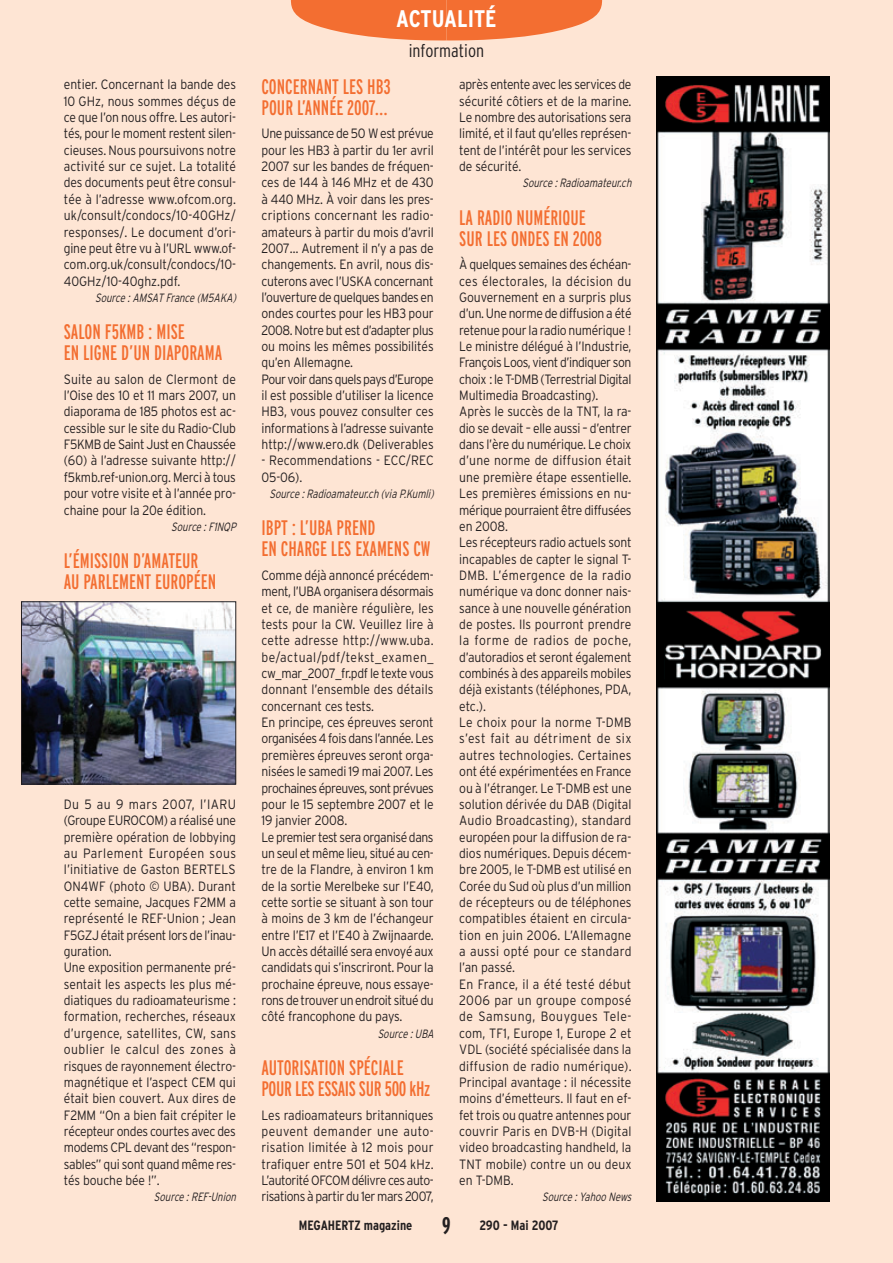
<style>
.page{position:relative;width:893px;height:1263px;background:#fee5d4}
.page>*{position:absolute;margin:0;border:0;box-sizing:border-box;transform-origin:0 0}
.t1{font:700 condensed 24px "Interstate";color:#fff}
.t2{font:extra-condensed 21px/20.9px "Interstate";color:#f36e31}
.t3{font:300 condensed 18px "Interstate";color:#231f20}
.t4{font:300 13.5px/16.4px "Interstate";letter-spacing:-.01em;color:#231f20;text-align:justify;scale:.9 1}
.t5{font:300 13.5px/16.4px "Interstate";letter-spacing:.01em;color:#231f20;scale:.9 1}
.t6{font:700 condensed 13.5px "Interstate";color:#231f20}
.t7{font:italic 300 12px "Interstate";color:#231f20;scale:.8 1}
</style>
<div class="page">
<svg style="left:291px;top:0;width:311px;height:41px"></svg>
<img style="left:657px;top:77px;width:172px;height:1125px">
<img style="left:23px;top:603px;width:211px;height:179px">
<div style="left:21px;top:601px;width:215px;height:183px;border:1px solid #231f20"></div>
<p class="t4" style="left:64px;top:76px;width:193px">entier. Concernant la bande des 10 GHz, nous sommes déçus de ce que l’on nous offre. Les autori&shy;tés, pour le moment restent silen&shy;cieuses. Nous poursuivons notre activité sur ce sujet. La totalité des documents peut être consul&shy;tée à l’adresse www.ofcom.org. uk/consult/condocs/10-40GHz/ responses/. Le document d’ori&shy;gine peut être vu à l’URL www.of&shy;com.org.uk/consult/condocs/10- 40GHz/10-40ghz.pdf.</p>
<p class="t7" style="left:95px;top:291px;width:181px">Source :AMSAT France(M5AKA)</p>
<h2 class="t2" style="left:64px;top:321px;width:159px">SALON F5KMB : MISE<br>EN LIGNE D’UN DIAPORAMA</h2>
<p class="t4" style="left:64px;top:371px;width:193px">Suite au salon de Clermont de l’Oise des 10 et 11 mars 2007, un diaporama de 185 photos est ac&shy;cessible sur le site du Radio-Club F5KMB de Saint Just en Chaussée (60) à l’adresse suivante http:// f5kmb.ref-union.org. Merci à tous pour votre visite et à l’année pro&shy;chaine pour la 20e édition.</p>
<p class="t7" style="left:171px;top:520px;width:86px">Source :F1NQP</p>
<h2 class="t2" style="left:64px;top:550px;width:154px">L’ÉMISSION D’AMATEUR<br>AU PARLEMENT EUROPÉEN</h2>
<p class="t4" style="left:64px;top:796px;width:193px;text-align:left">Du 5 au 9 mars 2007, l’IARU (Groupe EUROCOM) a réalisé une première opération de lobbying au Parlement Européen sous l’initiative de Gaston BERTELS<br>ON4WF (photo © UBA). Durant cette semaine, Jacques F2MM a représenté le REF-Union ; Jean<br>F5GZJ était présent lors de l’inau&shy;guration.<br>Une exposition permanente pré&shy;sentait les aspects les plus mé&shy;diatiques du radioamateurisme : formation, recherches, réseaux d’urgence, satellites, CW, sans oublier le calcul des zones à risques de rayonnement électro&shy;magnétique et l’aspect CEM qui était bien couvert. Aux dires de<br>F2MM “On a bien fait crépiter le récepteur ondes courtes avec des modems CPL devant des “respon&shy;sables” qui sont quand même res&shy;tés bouche bée !”.</p>
<p class="t7" style="left:154px;top:1190px;width:108px">Source :REF-Union</p>
<h1 class="t1" style="left:396px;top:5px;width:102px">ACTUALITÉ</h1>
<h3 class="t3" style="left:409px;top:41px;width:77px">information</h3>
<h2 class="t2" style="left:261px;top:76px;width:131px">CONCERNANT LES HB3<br>POUR L’ANNÉE 2007...</h2>
<p class="t4" style="left:261px;top:125px;width:193px;text-align:left">Une puissance de 50 W est prévue pour les HB3 à partir du 1er avril<br>2007 sur les bandes de fréquen&shy;ces de 144 à 146 MHz et de 430 à 440 MHz. À voir dans les pres&shy;criptions concernant les radio&shy;amateurs à partir du mois d’avril<br>2007… Autrement il n’y a pas de changements. En avril, nous dis&shy;cuterons avec l’USKA concernant l’ouverture de quelques bandes en ondes courtes pour les HB3 pour<br>2008. Notre but est d’adapter plus ou moins les mêmes possibilités qu’en Allemagne.<br>Pour voir dans quels pays d’Europe il est possible d’utiliser la licence<br>HB3, vous pouvez consulter ces informations à l’adresse suivante http://www.ero.dk (Deliverables</p>
<p class="t5" style="left:261px;top:452px;width:193px">- Recommendations - ECC/REC<br>05-06).</p>
<p class="t7" style="left:269px;top:487px;width:210px">Source :Radioamateur.ch (viaP.Kumli)</p>
<h2 class="t2" style="left:261px;top:517px;width:170px">IBPT : L’UBA PREND<br>EN CHARGE LES EXAMENS CW</h2>
<p class="t4" style="left:261px;top:567px;width:193px;text-align:left">Comme déjà annoncé précédem&shy;ment, l’UBA organisera désormais et ce, de manière régulière, les tests pour la CW. Veuillez lire à cette adresse http://www.uba. be/actual/pdf/tekst_examen_ cw_mar_2007_fr.pdf le texte vous donnant l’ensemble des détails concernant ces tests.<br>En principe, ces épreuves seront organisées 4 fois dans l’année. Les premières épreuves seront orga&shy;nisées le samedi 19 mai 2007. Les prochaines épreuves, sont prévues pour le 15 septembre 2007 et le<br>19 janvier 2008.<br>Le premier test sera organisé dans un seul et même lieu, situé au cen&shy;tre de la Flandre, à environ 1 km de la sortie Merelbeke sur l’E40, cette sortie se situant à son tour à moins de 3 km de l’échangeur entre l’E17 et l’E40 à Zwijnaarde.<br>Un accès détaillé sera envoyé aux candidats qui s’inscriront. Pour la prochaine épreuve, nous essaye&shy;rons de trouver un endroit situé du côté francophone du pays.</p>
<p class="t7" style="left:378px;top:1027px;width:75px">Source :UBA</p>
<h2 class="t2" style="left:261px;top:1057px;width:170px">AUTORISATION SPÉCIALE<br>POUR LES ESSAIS SUR 500 KHZ</h2>
<p class="t4" style="left:261px;top:1106px;width:193px">Les radioamateurs britanniques peuvent demander une auto&shy;risation limitée à 12 mois pour trafiquer entre 501 et 504 kHz.<br>L’autorité OFCOM délivre ces auto&shy;risations à partir du 1er mars 2007,</p>
<p class="t4" style="left:459px;top:76px;width:193px">après entente avec les services de sécurité côtiers et de la marine.<br>Le nombre des autorisations sera limité, et il faut qu’elles représen&shy;tent de l’intérêt pour les services de sécurité.</p>
<p class="t7" style="left:522px;top:177px;width:141px">Source :Radioamateur.ch</p>
<h2 class="t2" style="left:459px;top:207px;width:144px">LA RADIO NUMÉRIQUE<br>SUR LES ONDES EN 2008</h2>
<p class="t4" style="left:459px;top:256px;width:193px;text-align:left">À quelques semaines des échéan&shy;ces électorales, la décision du<br>Gouvernement en a surpris plus d’un. Une norme de diffusion a été retenue pour la radio numérique !<br>Le ministre délégué à l’Industrie,<br>François Loos, vient d’indiquer son choix : le T-DMB (Terrestrial Digital<br>Multimedia Broadcasting).<br>Après le succès de la TNT, la ra&shy;dio se devait – elle aussi – d’entrer dans l’ère du numérique. Le choix d’une norme de diffusion était une première étape essentielle.<br>Les premières émissions en nu&shy;mérique pourraient être diffusées en 2008.<br>Les récepteurs radio actuels sont incapables de capter le signal T-<br>DMB. L’émergence de la radio numérique va donc donner nais&shy;sance à une nouvelle génération de postes. Ils pourront prendre la forme de radios de poche, d’autoradios et seront également combinés à des appareils mobiles déjà existants (téléphones, PDA, etc.).<br>Le choix pour la norme T-DMB s’est fait au détriment de six autres technologies. Certaines ont été expérimentées en France ou à l’étranger. Le T-DMB est une solution dérivée du DAB (Digital<br>Audio Broadcasting), standard européen pour la diffusion de ra&shy;dios numériques. Depuis décem&shy;bre 2005, le T-DMB est utilisé en<br>Corée du Sud où plus d’un million de récepteurs ou de téléphones compatibles étaient en circula&shy;tion en juin 2006. L’Allemagne a aussi opté pour ce standard l’an passé.<br>En France, il a été testé début<br>2006 par un groupe composé de Samsung, Bouygues Tele&shy;com, TF1, Europe 1, Europe 2 et<br>VDL (société spécialisée dans la diffusion de radio numérique).<br>Principal avantage : il nécessite moins d’émetteurs. Il faut en ef&shy;fet trois ou quatre antennes pour couvrir Paris en DVB-H (Digital video broadcasting handheld, la<br>TNT mobile) contre un ou deux en T-DMB.</p>
<p class="t7" style="left:542px;top:1190px;width:117px">Source :Yahoo News</p>
<p class="t6" style="left:299px;top:1218px;width:115px">MEGAHERTZ magazine</p>
<p class="t6" style="left:479px;top:1218px;width:81px">290 - Mai 2007</p>
</div>
